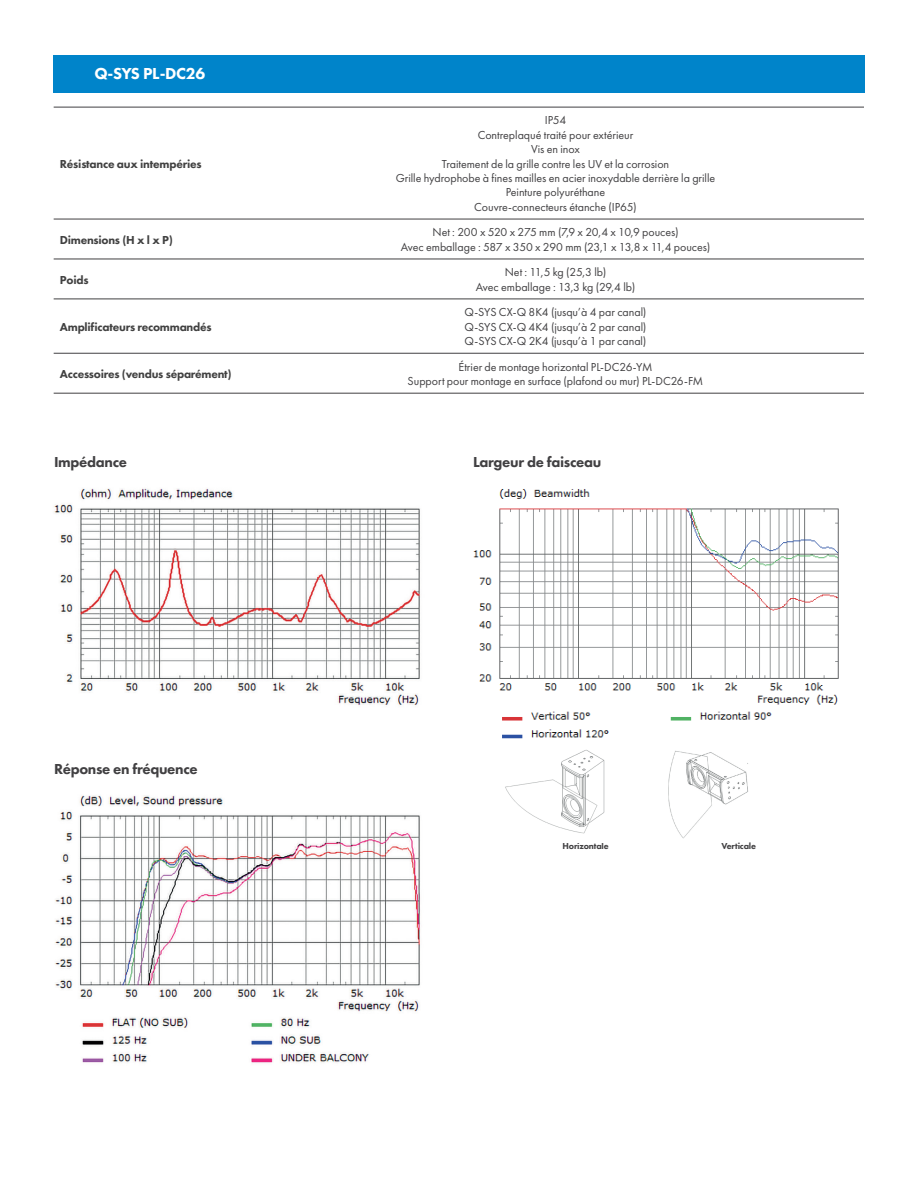
<style>
.page{position:relative;width:918px;height:1188px;background:#fff}
.page>*{position:absolute;margin:0;border:0;box-sizing:border-box;transform-origin:0 0}
.t1{font:800 16.5px "Futura PT";letter-spacing:-.02em;color:#fff}
.t2{font:800 15px "Futura PT";letter-spacing:-.02em;color:#414042}
.t3{font:12px/14.4px "Futura PT";letter-spacing:-.005em;color:#414042;text-align:center}
.t4{font:800 12px "Futura PT";letter-spacing:-.02em;color:#414141}
.t5{font:800 9px "Futura PT";letter-spacing:-.02em;color:#414042}
</style>
<div class="page">
<div style="left:53px;top:55px;width:812px;height:37px;background:#0084ca"></div>
<hr style="left:54px;top:107px;width:193px;height:1px;background:#414042">
<hr style="left:247px;top:107px;width:617px;height:1px;background:#414042">
<hr style="left:54px;top:219px;width:193px;height:1px;background:#414042">
<hr style="left:247px;top:219px;width:617px;height:1px;background:#414042">
<hr style="left:54px;top:259px;width:193px;height:1px;background:#414042">
<hr style="left:247px;top:259px;width:617px;height:1px;background:#414042">
<hr style="left:54px;top:299px;width:193px;height:1px;background:#414042">
<hr style="left:247px;top:299px;width:617px;height:1px;background:#414042">
<hr style="left:54px;top:353px;width:193px;height:1px;background:#414042">
<hr style="left:247px;top:353px;width:617px;height:1px;background:#414042">
<hr style="left:54px;top:393px;width:193px;height:1px;background:#414042">
<hr style="left:247px;top:393px;width:617px;height:1px;background:#414042">
<img style="left:54px;top:488px;width:366px;height:218px">
<img style="left:473px;top:489px;width:366px;height:250px">
<img style="left:55px;top:795px;width:365px;height:268px">
<img style="left:505px;top:749px;width:100px;height:85px">
<img style="left:668px;top:750px;width:80px;height:88px">
<h1 class="t1" style="left:94px;top:63px;width:112px">Q-SYS PL-DC26</h1>
<p class="t4" style="left:60px;top:156px;width:143px">Résistance aux intempéries</p>
<p class="t3" style="left:396px;top:113px;width:321px">IP54<br>Contreplaqué traité pour extérieur<br>Vis en inox<br>Traitement de la grille contre les UV et la corrosion<br>Grille hydrophobe à fines mailles en acier inoxydable derrière la grille Peinture polyuréthane<br>Couvre-connecteurs étanche (IP65)</p>
<p class="t4" style="left:60px;top:232px;width:114px">Dimensions (H x l x P)</p>
<p class="t3" style="left:401px;top:225px;width:311px">Net : 200 x 520 x 275 mm (7,9 x 20,4 x 10,9 pouces)<br>Avec emballage : 587 x 350 x 290 mm (23,1 x 13,8 x 11,4 pouces)</p>
<p class="t4" style="left:60px;top:272px;width:30px">Poids</p>
<p class="t3" style="left:476px;top:265px;width:161px">Net : 11,5 kg (25,3 lb)<br>Avec emballage : 13,3 kg (29,4 lb)</p>
<p class="t4" style="left:60px;top:319px;width:153px">Amplificateurs recommandés</p>
<p class="t3" style="left:465px;top:305px;width:183px;text-align:justify">Q-SYS CX-Q 8K4 (jusqu’à 4 par canal)<br>Q-SYS CX-Q 4K4 (jusqu’à 2 par canal)<br>Q-SYS CX-Q 2K4 (jusqu’à 1 par canal)</p>
<p class="t4" style="left:60px;top:366px;width:173px">Accessoires (vendus séparément)</p>
<p class="t3" style="left:408px;top:359px;width:297px">Étrier de montage horizontal PL-DC26-YM<br>Support pour montage en surface (plafond ou mur) PL-DC26-FM</p>
<p class="t2" style="left:54px;top:453px;width:75px">Impédance</p>
<p class="t2" style="left:473px;top:453px;width:130px">Largeur de faisceau</p>
<p class="t2" style="left:54px;top:759px;width:145px">Réponse en fréquence</p>
<p class="t5" style="left:563px;top:841px;width:48px">Horizontale</p>
<p class="t5" style="left:721px;top:841px;width:36px">Verticale</p>
</div>
